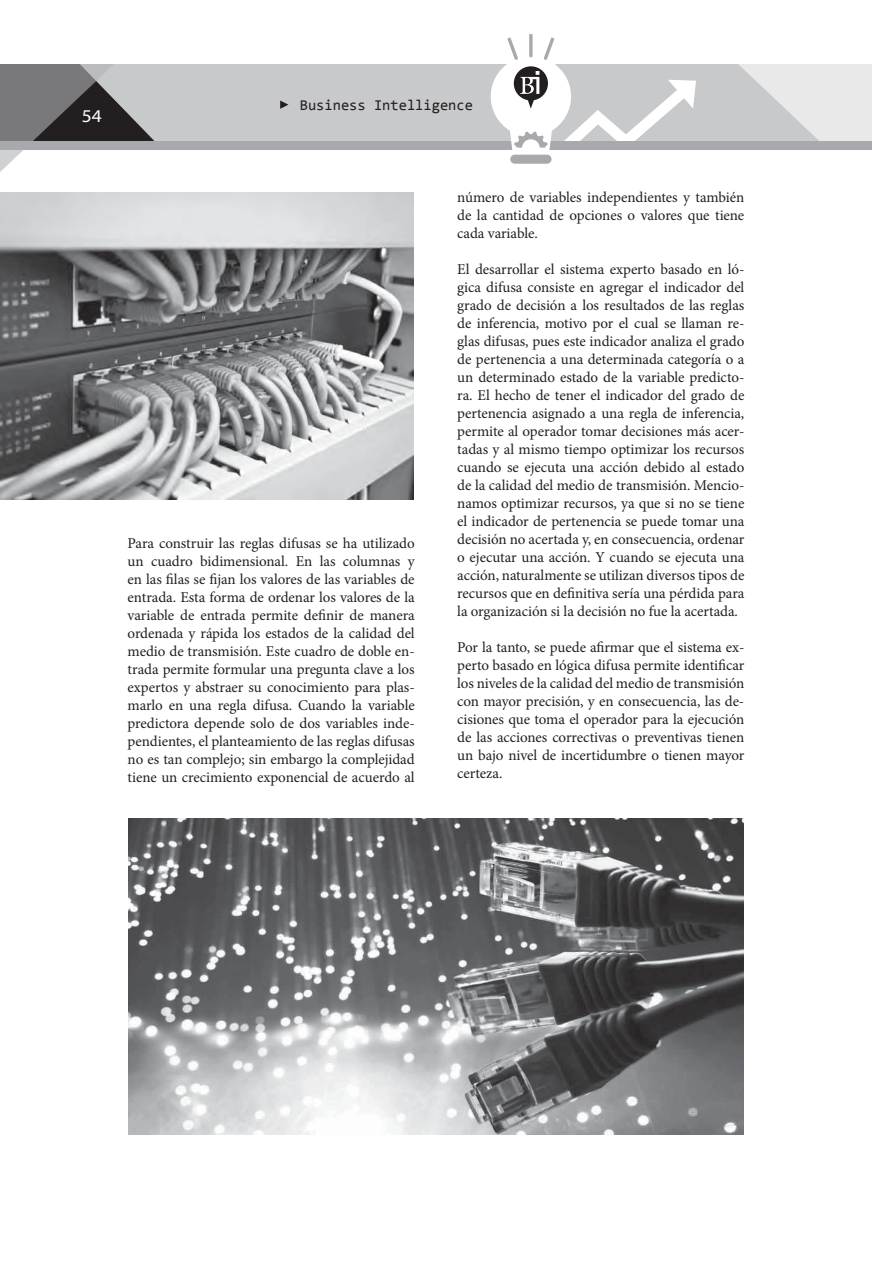
<style>
.page{position:relative;width:872px;height:1263px;background:#fff}
.page>*{position:absolute;margin:0;border:0;box-sizing:border-box;transform-origin:0 0}
.t1{font:18px "Myriad MM 400 700";color:#fff}
.t2{font:15px/18px "Minion Pro";letter-spacing:-.005em;color:#231f20;text-align:justify}
.t3{font:15px "Consolas";color:#231f20}
</style>
<div class="page">
<div style="left:1px;top:0;width:871px;height:149px;background:#c7c9cb"></div>
<svg style="left:0;top:64px;width:204px;height:108px"></svg>
<div style="left:0;top:0;width:872px;height:64px;background:#fff"></div>
<div style="left:0;top:141px;width:872px;height:8px;background:#a7a9ac"></div>
<svg style="left:491px;top:34px;width:381px;height:130px"></svg>
<svg style="left:280px;top:101px;width:8px;height:8px"></svg>
<img style="left:0;top:192px;width:414px;height:308px">
<img style="left:128px;top:819px;width:615px;height:316px">
<p class="t1" style="left:82px;top:107px;width:22px">54</p>
<p class="t3" style="left:300px;top:96px;width:175px">Business Intelligence</p>
<p class="t2" style="left:128px;top:534px;width:289px">Para construir las reglas difusas se ha utilizado un cuadro bidimensional. En las columnas y en las filas se fijan los valores de las variables de entrada. Esta forma de ordenar los valores de la variable de entrada permite definir de manera ordenada y rápida los estados de la calidad del medio de transmisión. Este cuadro de doble en&shy;trada permite formular una pregunta clave a los expertos y abstraer su conocimiento para plas&shy;marlo en una regla difusa. Cuando la variable predictora depende solo de dos variables inde&shy;pendientes, el planteamiento de las reglas difusas no es tan complejo; sin embargo la complejidad tiene un crecimiento exponencial de acuerdo al</p>
<p class="t2" style="left:457px;top:189px;width:288px">número de variables independientes y también de la cantidad de opciones o valores que tiene cada variable.</p>
<p class="t2" style="left:457px;top:261px;width:289px">El desarrollar el sistema experto basado en ló&shy;gica difusa consiste en agregar el indicador del grado de decisión a los resultados de las reglas de inferencia, motivo por el cual se llaman re&shy;glas difusas, pues este indicador analiza el grado de pertenencia a una determinada categoría o a un determinado estado de la variable predicto&shy;ra. El hecho de tener el indicador del grado de pertenencia asignado a una regla de inferencia, permite al operador tomar decisiones más acer&shy;tadas y al mismo tiempo optimizar los recursos cuando se ejecuta una acción debido al estado de la calidad del medio de transmisión. Mencio&shy;namos optimizar recursos, ya que si no se tiene el indicador de pertenencia se puede tomar una decisión no acertada y, en consecuencia, ordenar o ejecutar una acción. Y cuando se ejecuta una acción, naturalmente se utilizan diversos tipos de recursos que en definitiva sería una pérdida para la organización si la decisión no fue la acertada.</p>
<p class="t2" style="left:457px;top:639px;width:289px">Por la tanto, se puede afirmar que el sistema ex&shy;perto basado en lógica difusa permite identificar los niveles de la calidad del medio de transmisión con mayor precisión, y en consecuencia, las de&shy;cisiones que toma el operador para la ejecución de las acciones correctivas o preventivas tienen un bajo nivel de incertidumbre o tienen mayor certeza.</p>
</div>
